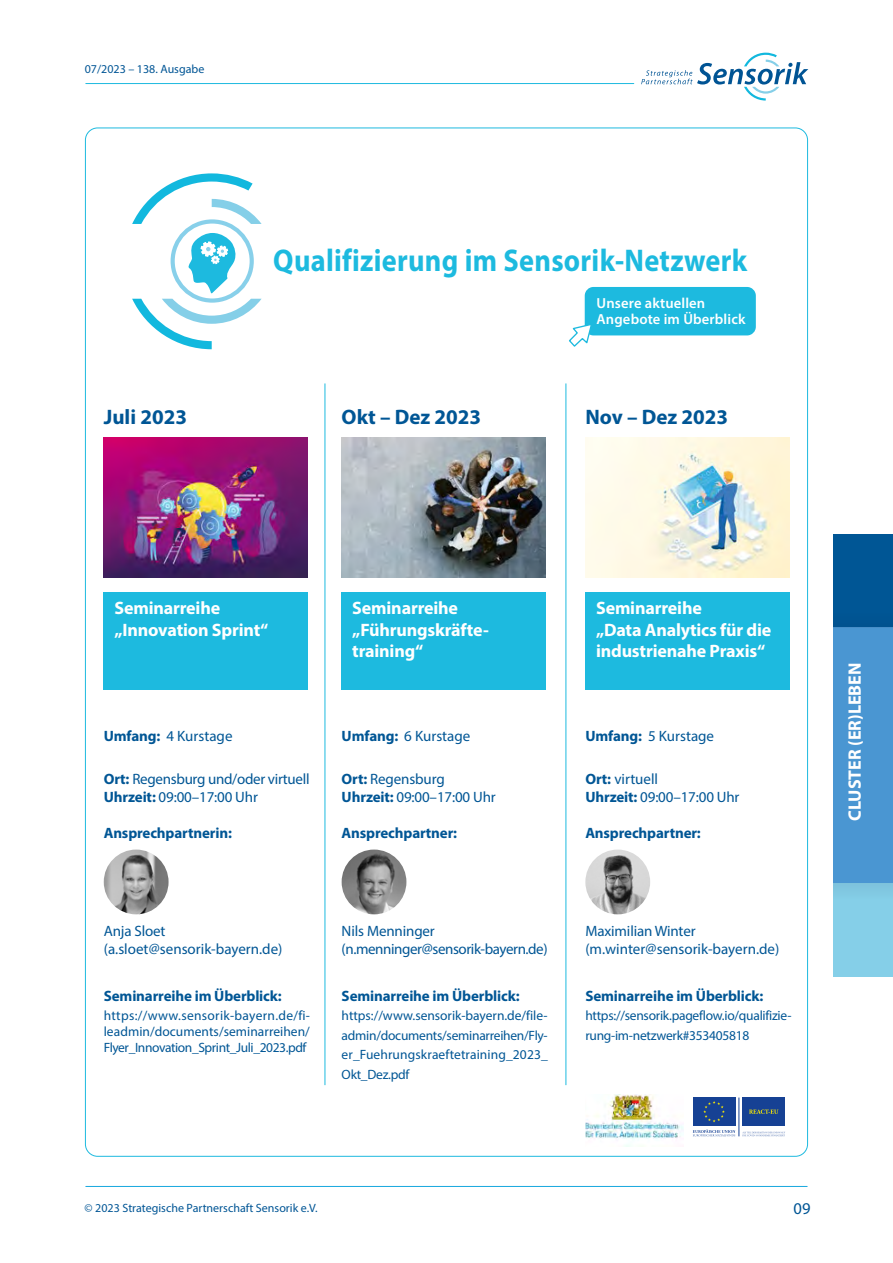
<style>
.page{position:relative;width:893px;height:1263px;background:#fff}
.page>*{position:absolute;margin:0;border:0;box-sizing:border-box;transform-origin:0 0}
.t1{font:700 31.5px "Myriad Pro";letter-spacing:.01em;color:#1dbadf;scale:.9 1}
.t2{font:700 21px "Myriad Pro";color:#005695}
.t3{font:700 18px/21.6px "Myriad Pro";letter-spacing:-.01em;color:#fff}
.t4{font:16.5px "Myriad Pro";color:#005595}
.t5{font:15px "Myriad Pro";letter-spacing:-.01em;color:#005695}
.t6{font:700 15px "Myriad Pro";letter-spacing:-.01em;color:#005695}
.t7{font:15px "Myriad Pro";letter-spacing:-.03em;color:#005695}
.t8{font:600 14.55px "Myriad Pro";letter-spacing:.01em;color:#fff}
.t9{font:13.5px/19.5px "Myriad Pro";letter-spacing:-.02em;color:#005695;text-align:justify}
.t10{font:12px "Myriad Pro";color:#005595}
.s1{font-weight:700}
</style>
<div class="page">
<hr style="left:86px;top:83px;width:548px;height:1px;background:#1dbadf">
<hr style="left:86px;top:1186px;width:721px;height:1px;background:#16a8de">
<div style="left:833px;top:628px;width:60px;height:255px;background:#4a96d2"></div>
<div style="left:833px;top:534px;width:60px;height:94px;background:#005695"></div>
<div style="left:833px;top:883px;width:60px;height:93px;background:#85cfe8"></div>
<svg style="left:641px;top:53px;width:167px;height:48px"></svg>
<svg style="left:132px;top:299px;width:130px;height:50px"></svg>
<svg style="left:132px;top:173px;width:130px;height:51px"></svg>
<div style="left:171px;top:219px;width:83px;height:84px;border:4px solid #88d0ea;border-radius:50%"></div>
<svg style="left:189px;top:233px;width:47px;height:60px"></svg>
<hr style="left:325px;top:383px;width:1px;height:702px;background:#1dbadf">
<hr style="left:565px;top:383px;width:1px;height:702px;background:#1dbadf">
<div style="left:342px;top:592px;width:204px;height:97px;background:#1dbadf"></div>
<img style="left:342px;top:438px;width:204px;height:139px">
<img style="left:342px;top:849px;width:64px;height:65px;border-radius:32px">
<img style="left:585px;top:1094px;width:99px;height:52px">
<div style="left:693px;top:1097px;width:42px;height:29px;background:#164194"></div>
<div style="left:742px;top:1097px;width:43px;height:29px;background:#164194"></div>
<svg style="left:749px;top:1109px;width:29px;height:5px"></svg>
<svg style="left:703px;top:1101px;width:22px;height:21px"></svg>
<hr style="left:739px;top:1097px;width:1px;height:39px;background:#164194">
<svg style="left:693px;top:1129px;width:42px;height:7px"></svg>
<svg style="left:742px;top:1132px;width:43px;height:4px"></svg>
<div style="left:584px;top:286px;width:173px;height:50px;background:#1dbadf;border-radius:10px"></div>
<div style="left:583px;top:285px;width:174px;height:52px;border:2px solid #fff;border-radius:10px"></div>
<svg style="left:569px;top:323px;width:24px;height:24px"></svg>
<div style="left:585px;top:592px;width:204px;height:97px;background:#1dbadf"></div>
<img style="left:585px;top:438px;width:204px;height:139px">
<img style="left:585px;top:849px;width:65px;height:65px;border-radius:32px">
<div style="left:104px;top:592px;width:204px;height:97px;background:#1dbadf"></div>
<img style="left:104px;top:438px;width:204px;height:139px">
<img style="left:104px;top:849px;width:65px;height:65px;border-radius:32px">
<p class="t10" style="left:85px;top:62px;width:121px">07/2023 – 138. Ausgabe</p>
<p class="t2" style="left:104px;top:403px;width:85px">Juli 2023</p>
<p class="t1" style="left:273px;top:240px;width:528px">Qualifizierung im Sensorik-Netzwerk</p>
<p class="t2" style="left:342px;top:403px;width:141px">Okt – Dez 2023</p>
<p class="t8" style="left:597px;top:294px;width:110px">Unsere aktuellen</p>
<p class="t8" style="left:597px;top:310px;width:150px">Angebote im Überblick</p>
<p class="t2" style="left:585px;top:403px;width:144px">Nov – Dez 2023</p>
<p class="t3" style="left:114px;top:597px;width:107px">Seminarreihe</p>
<p class="t3" style="left:114px;top:618px;width:156px">„Innovation Sprint“</p>
<p class="t5" style="left:104px;top:726px;width:130px"><span class="s1">Umfang:</span> 4 Kurstage</p>
<p class="t5" style="left:104px;top:770px;width:207px"><span class="s1">Ort:</span> Regensburg und/oder virtuell</p>
<p class="t5" style="left:104px;top:788px;width:156px"><span class="s1">Uhrzeit:</span> 09:00–17:00 Uhr</p>
<p class="t6" style="left:104px;top:823px;width:130px">Ansprechpartnerin:</p>
<p class="t3" style="left:352px;top:597px;width:107px">Seminarreihe</p>
<p class="t3" style="left:352px;top:618px;width:138px">„Führungskräfte-</p>
<p class="t3" style="left:352px;top:640px;width:72px">training“</p>
<p class="t3" style="left:596px;top:597px;width:107px">Seminarreihe</p>
<p class="t3" style="left:596px;top:618px;width:177px">„Data Analytics für die industrienahe Praxis“</p>
<p class="t5" style="left:342px;top:726px;width:130px"><span class="s1">Umfang:</span> 6 Kurstage</p>
<p class="t5" style="left:585px;top:726px;width:130px"><span class="s1">Umfang:</span> 5 Kurstage</p>
<p class="t5" style="left:342px;top:770px;width:105px"><span class="s1">Ort:</span> Regensburg</p>
<p class="t5" style="left:342px;top:788px;width:156px"><span class="s1">Uhrzeit:</span> 09:00–17:00 Uhr</p>
<p class="t6" style="left:342px;top:823px;width:117px">Ansprechpartner:</p>
<p class="t5" style="left:585px;top:770px;width:74px"><span class="s1">Ort:</span> virtuell</p>
<p class="t5" style="left:585px;top:788px;width:156px"><span class="s1">Uhrzeit:</span> 09:00–17:00 Uhr</p>
<p class="t6" style="left:585px;top:823px;width:117px">Ansprechpartner:</p>
<p class="t5" style="left:104px;top:921px;width:63px">Anja Sloet</p>
<p class="t5" style="left:104px;top:939px;width:180px">(a.sloet@sensorik-bayern.de)</p>
<p class="t6" style="left:104px;top:986px;width:180px">Seminarreihe im Überblick:</p>
<p class="t9" style="left:104px;top:1007px;width:208px;line-height:16.2px">https://www.sensorik-bayern.de/fi&shy;leadmin/documents/seminarreihen/ Flyer_Innovation_Sprint_Juli_2023.pdf</p>
<p class="t5" style="left:342px;top:921px;width:95px">Nils Menninger</p>
<p class="t7" style="left:342px;top:939px;width:208px">(n.menninger@sensorik-bayern.de)</p>
<p class="t6" style="left:342px;top:986px;width:180px">Seminarreihe im Überblick:</p>
<p class="t9" style="left:342px;top:1005px;width:208px">https://www.sensorik-bayern.de/file&shy;admin/documents/seminarreihen/Fly&shy;er_Fuehrungskraeftetraining_2023_ Okt_Dez.pdf</p>
<p class="t5" style="left:585px;top:921px;width:112px">Maximilian Winter</p>
<p class="t5" style="left:585px;top:939px;width:195px">(m.winter@sensorik-bayern.de)</p>
<p class="t6" style="left:585px;top:986px;width:180px">Seminarreihe im Überblick:</p>
<p class="t9" style="left:585px;top:1005px;width:208px">https://sensorik.pageflow.io/qualifizie&shy;rung-im-netzwerk#353405818</p>
<h3 class="t3" style="left:843px;top:821px;width:160px;rotate:-90deg">CLUSTER (ER)LEBEN</h3>
<p class="t10" style="left:85px;top:1201px;width:235px">© 2023 Strategische Partnerschaft Sensorik e.V.</p>
<p class="t4" style="left:793px;top:1198px;width:18px">09</p>
</div>
